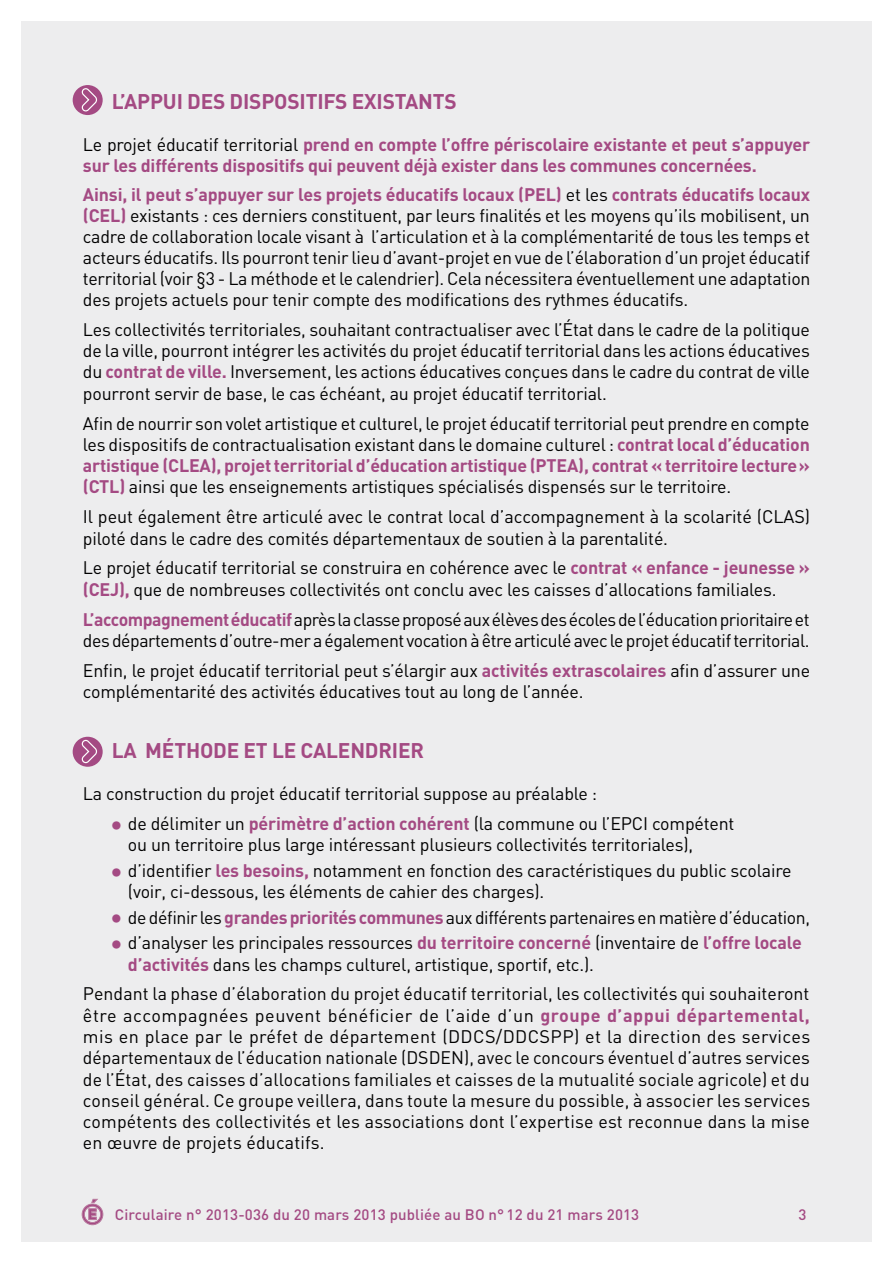
<style>
.page{position:relative;width:893px;height:1263px;background:#fff}
.page>*{position:absolute;margin:0;border:0;box-sizing:border-box;transform-origin:0 0}
.t1{font:700 21px "DIN";letter-spacing:-.01em;color:#a44a83}
.t2{font:18px/21.3px "DIN";letter-spacing:-.01em;color:#000}
.t3{font:18px/21.3px "DIN";letter-spacing:-.03em;color:#000}
.t4{font:700 18px/21px "DIN";letter-spacing:-.01em;color:#a44a83}
.t5{font:500 15px "DIN";letter-spacing:.01em;color:#a44a83}
.s1{font-weight:400;color:#000}
.s2{font-weight:700;color:#a44a83}
.s3{font-size:25.5px;color:#a44a83}
</style>
<div class="page">
<div style="left:21px;top:21px;width:851px;height:1221px;background:#ededee"></div>
<svg style="left:82px;top:1199px;width:21px;height:26px"></svg>
<div style="left:73px;top:85px;width:30px;height:30px;background:#a44a83;border-radius:50%"></div>
<svg style="left:81px;top:87px;width:18px;height:25px"></svg>
<div style="left:73px;top:737px;width:30px;height:30px;background:#a44a83;border-radius:50%"></div>
<svg style="left:80px;top:738px;width:19px;height:26px"></svg>
<p class="t1" style="left:83px;top:87px;width:54px">■ L’appui</p>
<p class="t1" style="left:187px;top:87px;width:122px">des dispositif</p>
<p class="t1" style="left:335px;top:87px;width:123px">s existants</p>
<p class="t4" style="left:83px;top:133px;width:729px"><span class="s1">Le projet éducatif territorial</span> prend en compte l’offre périscolaire existante et peut s’appuyer sur les différents dispositifs qui peuvent déjà exister dans les communes concernées.</p>
<p class="t2" style="left:83px;top:184px;width:729px;text-align:justify"><span class="s2">Ainsi, il peut s’appuyer sur les projets éducatifs locaux (PEL)</span> et les <span class="s2">contrats éducatifs locaux (CEL)</span> existants : ces derniers constituent, par leurs finalités et les moyens qu’ils mobilisent, un cadre de collaboration locale visant à l’articulation et à la complémentarité de tous les temps et acteurs éducatifs. Ils pourront tenir lieu d’avant-projet en vue de l’élaboration d’un projet éducatif territorial (voir §3 - La méthode et le calendrier). Cela nécessitera éventuellement une adaptation des projets actuels pour tenir compte des modifications des rythmes éducatifs.</p>
<p class="t2" style="left:83px;top:318px;width:729px;text-align:justify">Les collectivités territoriales, souhaitant contractualiser avec l’État dans le cadre de la politique de la ville, pourront intégrer les activités du projet éducatif territorial dans les actions éducatives du <span class="s2">contrat de ville.</span> Inversement, les actions éducatives conçues dans le cadre du contrat de ville pourront servir de base, le cas échéant, au projet éducatif territorial.</p>
<p class="t2" style="left:83px;top:412px;width:729px;text-align:justify">Afin de nourrir son volet artistique et culturel, le projet éducatif territorial peut prendre en compte les dispositifs de contractualisation existant dans le domaine culturel : <span class="s2">contrat local d’éducation artistique (CLEA), projet territorial d’éducation artistique (PTEA), contrat « territoire lecture» (CTL)</span> ainsi que les enseignements artistiques spécialisés dispensés sur le territoire.</p>
<p class="t2" style="left:83px;top:506px;width:729px">Il peut également être articulé avec le contrat local d’accompagnement à la scolarité (CLAS) piloté dans le cadre des comités départementaux de soutien à la parentalité.</p>
<p class="t2" style="left:83px;top:557px;width:729px">Le projet éducatif territorial se construira en cohérence avec le <span class="s2">contrat « enfance - jeunesse » (CEJ),</span> que de nombreuses collectivités ont conclu avec les caisses d’allocations familiales.</p>
<p class="t3" style="left:83px;top:608px;width:728px"><span class="s2">L’accompagnement éducatif</span> après la classe proposé aux élèves des écoles de l’éducation prioritaire et des départements d’outre-mer a également vocation à être articulé avec le projet éducatif territorial.</p>
<p class="t2" style="left:83px;top:659px;width:729px">Enfin, le projet éducatif territorial peut s’élargir aux <span class="s2">activités extrascolaires</span> afin d’assurer une complémentarité des activités éducatives tout au long de l’année.</p>
<p class="t1" style="left:83px;top:736px;width:131px">■ La méthode</p>
<p class="t1" style="left:244px;top:736px;width:70px">etlecale</p>
<p class="t1" style="left:350px;top:736px;width:27px">ndrier</p>
<p class="t2" style="left:83px;top:783px;width:516px">La construction du projet éducatif territorial suppose au préalable :</p>
<p class="t2" style="left:128px;top:812px;width:608px;text-indent:-18px"><span class="s3">•</span> de délimiter un <span class="s2">périmètre d’action cohérent</span> (la commune ou l’EPCI compétent ou un territoire plus large intéressant plusieurs collectivités territoriales),</p>
<p class="t2" style="left:128px;top:859px;width:665px;text-indent:-18px"><span class="s3">•</span> d’identifier <span class="s2">les besoins,</span> notamment en fonction des caractéristiques du public scolaire (voir, ci-dessous, les éléments de cahier des charges).</p>
<p class="t2" style="left:110px;top:906px;width:702px"><span class="s3">•</span> de définir les <span class="s2">grandes priorités communes</span> aux différents partenaires en matière d’éducation,</p>
<p class="t2" style="left:128px;top:932px;width:675px;text-indent:-18px"><span class="s3">•</span> d’analyser les principales ressources <span class="s2">du territoire concerné</span> (inventaire de <span class="s2">l’offre locale d’activités</span> dans les champs culturel, artistique, sportif, etc.).</p>
<p class="t2" style="left:83px;top:983px;width:729px;text-align:justify">Pendant la phase d’élaboration du projet éducatif territorial, les collectivités qui souhaiteront être accompagnées peuvent bénéficier de l’aide d’un <span class="s2">groupe d’appui départemental, </span>mis en place par le préfet de département (DDCS/DDCSPP) et la direction des services départementaux de l’éducation nationale (DSDEN), avec le concours éventuel d’autres services de l’État, des caisses d’allocations familiales et caisses de la mutualité sociale agricole) et du conseil général. Ce groupe veillera, dans toute la mesure du possible, à associer les services compétents des collectivités et les associations dont l’expertise est reconnue dans la mise en œuvre de projets éducatifs.</p>
<p class="t5" style="left:115px;top:1205px;width:526px">Circulaire n° 2013-036 du 20 mars 2013 publiée au BO n° 12 du 21 mars 2013</p>
<p class="t5" style="left:798px;top:1205px;width:9px">3</p>
</div>
